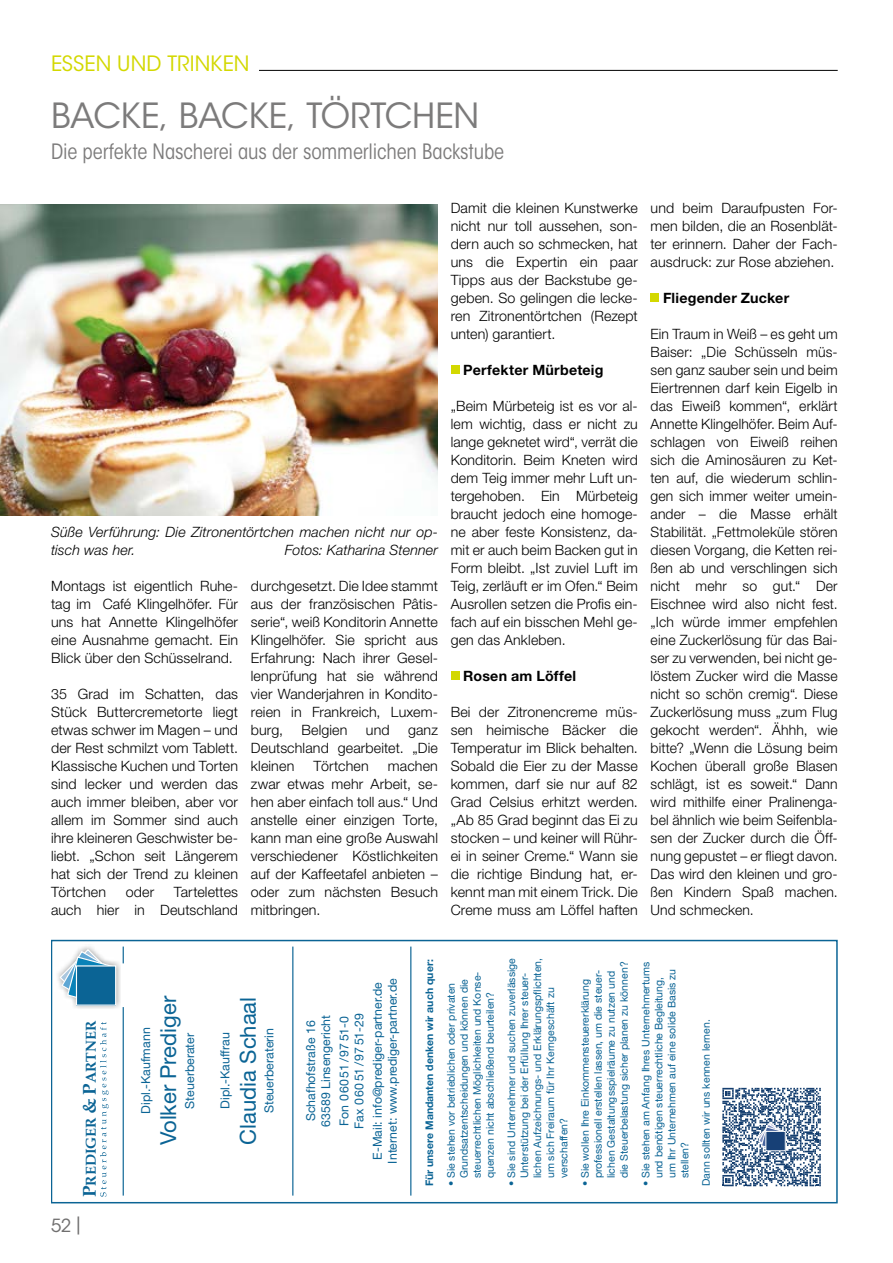
<style>
.page{position:relative;width:893px;height:1263px;background:#fff}
.page>*{position:absolute;margin:0;border:0;box-sizing:border-box;transform-origin:0 0}
.t1{font:34.5px "ITC Avant Garde Std";letter-spacing:-.015em;color:#7c7b7b}
.t2{font:22.05px "Helvetica Neue";color:#0b6495}
.t3{font:condensed 21px "ITC Avant Garde Std";letter-spacing:-.005em;color:#7c7b7b}
.t4{font:21px "ITC Avant Garde Std";color:#d3d800}
.t5{font:18px "ITC Avant Garde Std";color:#706f6f}
.t6{font:700 14.4px "Book Antiqua";color:#0b6495}
.t7{font:300 14.25px/18px "Helvetica Neue LT Std";letter-spacing:.01em;color:#000;text-align:justify}
.t8{font:italic 300 14.25px/18px "Helvetica Neue LT Std";letter-spacing:.005em;color:#000}
.t9{font:700 14.25px "Helvetica Neue LT Std";letter-spacing:.015em;color:#000}
.t10{font:12.45px "Helvetica Neue";color:#0b6495}
.t11{font:12.3px/15.1px "Helvetica Neue";color:#0b6495;text-align:center}
.t12{font:10.5px/13px "Helvetica Neue LT";color:#0b6495}
.t13{font:700 10.5px "Helvetica Neue LT";color:#0b6495}
.s1{font-size:18.6px}
</style>
<div class="page">
<hr style="left:51px;top:70px;width:787px;height:1px;background:#000">
<div style="left:51px;top:55px;width:207px;height:16px;background:#fff"></div>
<div style="left:51px;top:940px;width:787px;height:263px;border:2px solid #0b6495"></div>
<svg style="left:722px;top:1088px;width:99px;height:98px"></svg>
<div style="left:766px;top:1131px;width:19px;height:20px;background:#174076"></div>
<div style="left:765px;top:1131px;width:21px;height:20px;border:1px solid #fff"></div>
<svg style="left:100px;top:1022px;width:9px;height:174px"></svg>
<svg style="left:123px;top:946px;width:1px;height:17px"></svg>
<hr style="left:123px;top:1007px;width:1px;height:188px;background:#0b6495">
<img style="left:58px;top:946px;width:63px;height:63px">
<svg style="left:59px;top:948px;width:58px;height:58px"></svg>
<div style="left:76px;top:966px;width:40px;height:39px;background:#0b6495"></div>
<div style="left:76px;top:965px;width:40px;height:41px;border:1px solid #fff"></div>
<hr style="left:292px;top:946px;width:1px;height:249px;background:#0b6495">
<hr style="left:410px;top:946px;width:1px;height:249px;background:#0b6495">
<div style="left:451px;top:365px;width:8px;height:9px;background:#d3d800"></div>
<div style="left:451px;top:671px;width:8px;height:9px;background:#d3d800"></div>
<div style="left:651px;top:293px;width:8px;height:9px;background:#d3d800"></div>
<img style="left:0;top:204px;width:438px;height:311px">
<h3 class="t4" style="left:51px;top:50px;width:200px">ESSEN UND TRINKEN</h3>
<h1 class="t1" style="left:51px;top:94px;width:430px">BACKE, BACKE, TÖRTCHEN</h1>
<h3 class="t3" style="left:51px;top:139px;width:455px">Die perfekte Nascherei aus der sommerlichen Backstube</h3>
<p class="t8" style="left:51px;top:523px;width:388px">Süße Verführung: Die Zitronentörtchen machen nicht nur op&shy;tisch was her.</p>
<p class="t8" style="left:285px;top:541px;width:155px">Fotos: Katharina Stenner</p>
<p class="t7" style="left:51px;top:577px;width:189px">Montags ist eigentlich Ruhe&shy;tag im Café Klingelhöfer. Für uns hat Annette Klingelhöfer eine Ausnahme gemacht. Ein Blick über den Schüsselrand.</p>
<p class="t7" style="left:51px;top:685px;width:189px">35 Grad im Schatten, das Stück Buttercremetorte liegt etwas schwer im Magen – und der Rest schmilzt vom Tablett.<br>Klassische Kuchen und Torten sind lecker und werden das auch immer bleiben, aber vor allem im Sommer sind auch ihre kleineren Geschwister be&shy;liebt. „Schon seit Längerem hat sich der Trend zu kleinen Törtchen</p>
<p class="t7" style="left:51px;top:883px;width:189px;text-align:right">Tartelettes<br>auch hier in Deutschland</p>
<p class="t7" style="left:126px;top:883px;width:30px">oder</p>
<p class="t7" style="left:251px;top:577px;width:189px">durchgesetzt. Die Idee stammt aus der französischen Pâtis&shy;serie“, weiß Konditorin Annette Klingelhöfer. Sie spricht aus Erfahrung: Nach ihrer Gesel&shy;lenprüfung hat sie während vier Wanderjahren in Kondito&shy;reien in Frankreich, Luxem&shy;burg,</p>
<p class="t7" style="left:302px;top:721px;width:48px">Belgien</p>
<p class="t7" style="left:366px;top:721px;width:25px">und</p>
<p class="t7" style="left:251px;top:721px;width:189px;text-indent:157px">ganz Deutschland gearbeitet. „Die kleinen</p>
<p class="t7" style="left:251px;top:757px;width:189px;text-indent:137px">machen zwar etwas mehr Arbeit, se&shy;hen aber einfach toll aus.“ Und anstelle einer einzigen Torte, kann man eine große Auswahl verschiedener Köstlichkeiten auf der Kaffeetafel anbieten – oder zum nächsten Besuch mitbringen.</p>
<p class="t7" style="left:314px;top:757px;width:57px">Törtchen</p>
<p class="t7" style="left:451px;top:199px;width:189px">Damit die kleinen Kunstwerke nicht nur toll aussehen, son&shy;dern auch so schmecken, hat uns die Expertin ein paar Tipps aus der Backstube ge&shy;geben. So gelingen die lecke&shy;ren Zitronentörtchen (Rezept unten) garantiert.</p>
<p class="t9" style="left:463px;top:361px;width:142px">Perfekter Mürbeteig</p>
<p class="t7" style="left:451px;top:397px;width:189px">„Beim Mürbeteig ist es vor al&shy;lem wichtig, dass er nicht zu lange geknetet wird“, verrät die Konditorin. Beim Kneten wird dem Teig immer mehr Luft un&shy;tergehoben. Ein Mürbeteig braucht jedoch eine homoge&shy;ne aber feste Konsistenz, da&shy;mit er auch beim Backen gut in Form bleibt. „Ist zuviel Luft im Teig, zerläuft er im Ofen.“ Beim Ausrollen setzen die Profis ein&shy;fach auf ein bisschen Mehl ge&shy;gen das Ankleben.</p>
<p class="t9" style="left:463px;top:667px;width:114px">Rosen am Löffel</p>
<p class="t7" style="left:451px;top:703px;width:189px">Bei der Zitronencreme müs&shy;sen heimische Bäcker die Temperatur im Blick behalten.<br>Sobald die Eier zu der Masse kommen, darf sie nur auf 82<br>Grad Celsius erhitzt werden. „Ab 85 Grad beginnt das Ei zu stocken – und keiner will Rühr&shy;ei in seiner Creme.“ Wann sie die richtige Bindung hat, er&shy;kennt man mit einem Trick. Die Creme muss am Löffel haften</p>
<p class="t7" style="left:651px;top:199px;width:189px">und beim Daraufpusten For&shy;men bilden, die an Rosenblät&shy;ter erinnern. Daher der Fach&shy;ausdruck: zur Rose abziehen.</p>
<p class="t9" style="left:663px;top:289px;width:128px">Fliegender Zucker</p>
<p class="t7" style="left:651px;top:325px;width:189px">Ein Traum in Weiß – es geht um Baiser: „Die Schüsseln müs&shy;sen ganz sauber sein und beim Eiertrennen darf kein Eigelb in das Eiweiß kommen“, erklärt Annette Klingelhöfer. Beim Auf&shy;schlagen von Eiweiß reihen sich die Aminosäuren zu Ket&shy;ten auf, die wiederum schlin&shy;gen sich immer weiter umein&shy;ander – die Masse erhält Stabilität. „Fettmoleküle stören diesen Vorgang, die Ketten rei&shy;ßen ab und verschlingen sich nicht mehr so gut.“ Der Eischnee wird also nicht fest. „Ich würde immer empfehlen eine Zuckerlösung für das Bai&shy;ser zu verwenden, bei nicht ge&shy;löstem Zucker wird die Masse nicht so schön cremig“. Diese Zuckerlösung muss „zum Flug gekocht werden“. Ähhh, wie bitte? „Wenn die Lösung beim Kochen überall große Blasen schlägt, ist es soweit.“ Dann wird mithilfe einer Pralinenga&shy;bel ähnlich wie beim Seifenbla&shy;sen der Zucker durch die Öff&shy;nung gepustet – er fliegt davon.<br>Das wird den kleinen und gro&shy;ßen Kindern Spaß machen.<br>Und schmecken.</p>
<p class="t6" style="left:82px;top:1197px;width:178px;rotate:-90deg"><span class="s1">P</span>rediger <span class="s1">&amp; P</span>artner</p>
<p class="t5" style="left:51px;top:1214px;width:34px">52|</p>
<h2 class="t2" style="left:155px;top:1145px;width:151px;rotate:-90deg">Volker Prediger</h2>
<h2 class="t2" style="left:235px;top:1144px;width:149px;rotate:-90deg">Claudia Schaal</h2>
<p class="t10" style="left:138px;top:1114px;width:88px;rotate:-90deg">Dipl.-Kaufmann</p>
<p class="t10" style="left:262px;top:1113px;width:87px;rotate:-90deg">Steuerberaterin</p>
<p class="t10" style="left:182px;top:1108px;width:77px;rotate:-90deg">Steuerberater</p>
<p class="t10" style="left:218px;top:1109px;width:78px;rotate:-90deg">Dipl.-Kauffrau</p>
<p class="t11" style="left:303px;top:1127px;width:113px;rotate:-90deg">Schafhofstraße 16<br>63589 Linsengericht</p>
<p class="t11" style="left:336px;top:1128px;width:117px;text-align:left;rotate:-90deg">Fon 06051/9751-0<br>Fax 06051/9751-29</p>
<p class="t11" style="left:370px;top:1163px;width:187px;rotate:-90deg">E-Mail: info@prediger-partner.de<br>Internet: www.prediger-partner.de</p>
<p class="t13" style="left:423px;top:1186px;width:228px;rotate:-90deg">Für unsere Mandanten denken wir auch quer:</p>
<p class="t12" style="left:444px;top:1178px;width:208px;text-indent:-8px;rotate:-90deg">• Sie stehen vor betrieblichen oder privaten Grundsatzentscheidungen und können die steuerrechtlichen Möglichkeiten und Konse&shy;quenzen nicht abschließend beurteilen?</p>
<p class="t12" style="left:505px;top:1178px;width:222px;text-indent:-8px;rotate:-90deg">• Sie sind Unternehmer und suchen zuverlässige Unterstützung bei der Erfüllung Ihrer steuer&shy;lichen Aufzeichnungs- und Erklärungspflichten, um sich Freiraum für Ihr Kerngeschäft zu verschaffen?</p>
<p class="t12" style="left:578px;top:1178px;width:218px;text-indent:-8px;rotate:-90deg">• Sie wollen Ihre Einkommensteuererklärung professionell erstellen lassen, um die steuer&shy;lichen Gestaltungsspielräume zu nutzen und die Steuerbelastung sicher planen zu können?</p>
<p class="t12" style="left:639px;top:1178px;width:218px;text-indent:-8px;rotate:-90deg">• Sie stehen am Anfang Ihres Unternehmertums und benötigen steuerrechtliche Begleitung, um Ihr Unternehmen auf eine solide Basis zu stellen?</p>
<p class="t12" style="left:700px;top:1186px;width:168px;rotate:-90deg">Dann sollten wir uns kennen lernen.</p>
</div>
